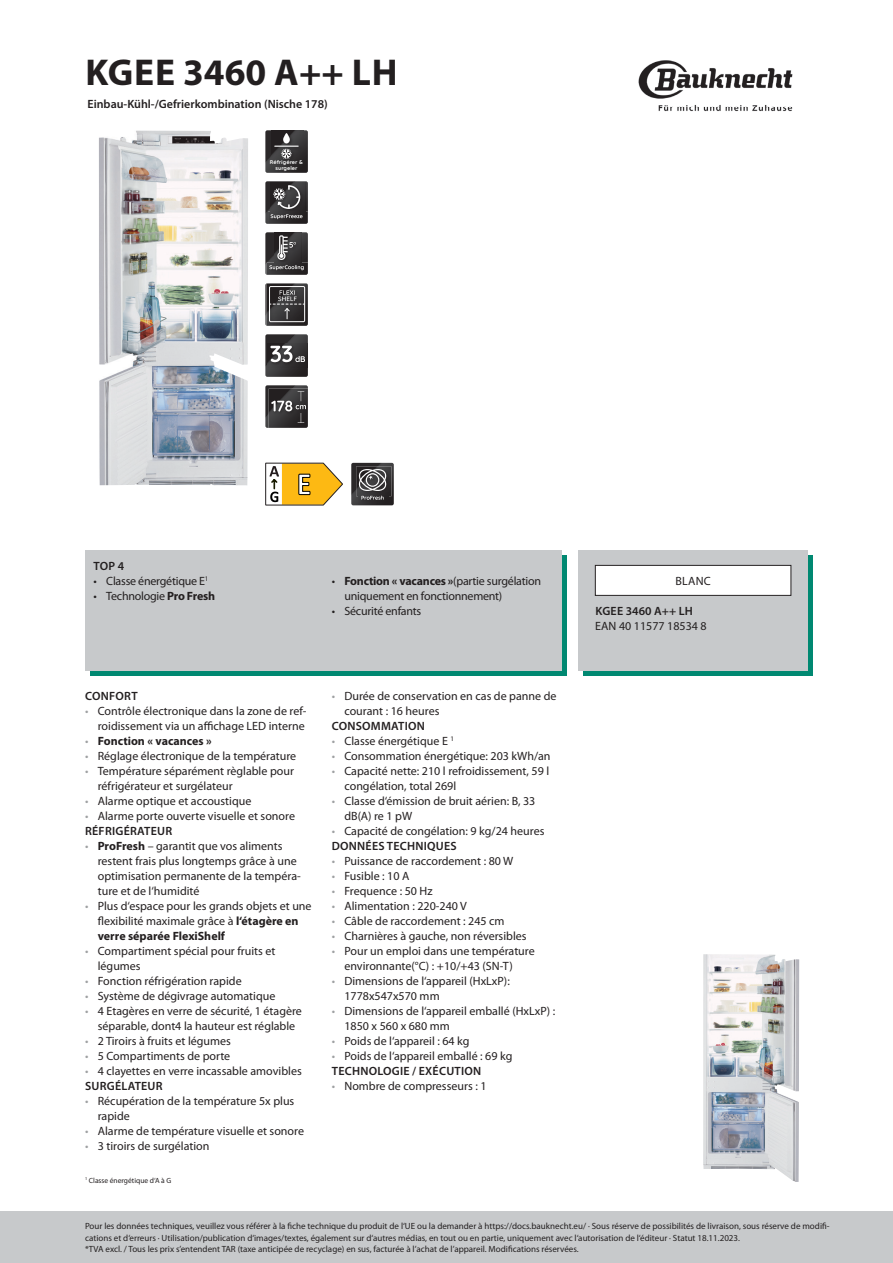
<style>
.page{position:relative;width:893px;height:1263px;background:#fff}
.page>*{position:absolute;margin:0;border:0;box-sizing:border-box;transform-origin:0 0}
.t1{font:700 37.5px "Myriad Pro";color:#231f20}
.t2{font:12px/15px "Myriad Pro";color:#231f20}
.t3{font:12px/15px "Myriad Pro";letter-spacing:-.02em;color:#231f20}
.t4{font:600 12px "Myriad Pro";color:#231f20}
.t5{font:600 12px "Myriad Pro";letter-spacing:.02em;color:#231f20}
.t6{font:700 12px "Myriad Pro";color:#231f20}
.t7{font:9px/11.2px "Myriad Pro";color:#231f20}
.t8{font:7.5px "Myriad Pro";color:#231f20}
.t9{font:700 5.4px/5.4px "Quicksand Pro";color:#fff;text-align:center}
.s1{font-weight:700}
.s2{color:#9ea0a2}
.s3{font-weight:400;color:#9ea0a2}
.s4{font-weight:600}
</style>
<div class="page">
<img style="left:638px;top:60px;width:155px;height:52px">
<div style="left:0;top:1212px;width:893px;height:51px;background:#c7c9cb"></div>
<img style="left:99px;top:130px;width:149px;height:356px">
<svg style="left:265px;top:130px;width:43px;height:43px;background:#434243"></svg>
<svg style="left:265px;top:181px;width:43px;height:43px;background:#4c4b4c"></svg>
<svg style="left:265px;top:232px;width:43px;height:43px;background:#4a4849"></svg>
<img style="left:307px;top:284px;width:1px;height:42px">
<svg style="left:265px;top:283px;width:42px;height:43px;background:#464445"></svg>
<div style="left:269px;top:286px;width:36px;height:36px;border:1px solid #fff"></div>
<svg style="left:265px;top:334px;width:43px;height:43px;background:#4e4c4d"></svg>
<svg style="left:265px;top:385px;width:43px;height:43px;background:#474546"></svg>
<svg style="left:265px;top:463px;width:78px;height:42px"></svg>
<svg style="left:351px;top:463px;width:43px;height:42px;background:#525051"></svg>
<svg style="left:90px;top:556px;width:477px;height:120px;background:#20927f"></svg>
<div style="left:85px;top:550px;width:476px;height:120px;background:#c7c9cb"></div>
<div style="left:584px;top:556px;width:229px;height:120px;background:#008871"></div>
<div style="left:578px;top:550px;width:230px;height:120px;background:#c7c9cb"></div>
<div style="left:595px;top:565px;width:196px;height:30px;background:#fff"></div>
<div style="left:595px;top:565px;width:196px;height:30px;border:1px solid #231f20"></div>
<img style="left:703px;top:954px;width:96px;height:228px">
<h1 class="t1" style="left:85px;top:48px;width:314px">KGEE 3460 A++ LH</h1>
<p class="t4" style="left:88px;top:97px;width:242px">Einbau-Kühl-/Gefrierkombination (Nische 178)</p>
<p class="t9" style="left:270px;top:160px;width:34px">Réfrigérer &amp; surgeler</p>
<p class="t4" style="left:94px;top:559px;width:32px">TOP 4</p>
<p class="t3" style="left:94px;top:574px;width:117px">• Classe énergétique E<sup>1</sup></p>
<p class="t3" style="left:94px;top:589px;width:123px">• Technologie <span class="s1">Pro Fresh</span></p>
<p class="t3" style="left:344px;top:574px;width:198px;text-indent:-13px">• <span class="s1">Fonction « vacances »</span>(partie surgélation uniquement en fonctionnement)</p>
<p class="t3" style="left:332px;top:604px;width:91px">• Sécurité enfants</p>
<p class="t5" style="left:85px;top:690px;width:54px">CONFORT</p>
<p class="t2" style="left:85px;top:704px;width:223px;text-align:right"><span class="s2">•</span> Contrôle électronique dans la zone de ref&shy;roidissement via un affichage LED interne</p>
<p class="t6" style="left:85px;top:733px;width:128px"><span class="s3">•</span> Fonction « vacances »</p>
<p class="t2" style="left:85px;top:749px;width:213px"><span class="s2">•</span> Réglage électronique de la température</p>
<p class="t2" style="left:98px;top:764px;width:198px;text-indent:-13px"><span class="s2">•</span> Température séparément règlable pour réfrigérateur et surgélateur</p>
<p class="t2" style="left:85px;top:794px;width:168px"><span class="s2">•</span> Alarme optique et accoustique</p>
<p class="t2" style="left:85px;top:809px;width:211px"><span class="s2">•</span> Alarme porte ouverte visuelle et sonore<br><span class="s4">RÉFRIGÉRATEUR</span></p>
<p class="t2" style="left:98px;top:839px;width:204px;text-indent:-13px"><span class="s2">•</span> <span class="s1">ProFresh</span> – garantit que vos aliments restent frais plus longtemps grâce à une optimisation permanente de la tempéra&shy;ture et de l‘humidité</p>
<p class="t2" style="left:98px;top:899px;width:215px;text-indent:-13px"><span class="s2">•</span> Plus d‘espace pour les grands objets et une flexibilité maximale grâce à <span class="s1">l‘étagère en verre séparée FlexiShelf</span></p>
<p class="t2" style="left:98px;top:944px;width:179px;text-indent:-13px"><span class="s2">•</span> Compartiment spécial pour fruits et légumes</p>
<p class="t2" style="left:85px;top:974px;width:158px"><span class="s2">•</span> Fonction réfrigération rapide</p>
<p class="t2" style="left:85px;top:989px;width:192px"><span class="s2">•</span> Système de dégivrage automatique</p>
<p class="t2" style="left:85px;top:1004px;width:218px;text-align:center"><span class="s2">•</span> 4 Etagères en verre de sécurité, 1 étagère séparable, dont4 la hauteur est réglable</p>
<p class="t2" style="left:85px;top:1034px;width:147px"><span class="s2">•</span> 2 Tiroirs à fruits et légumes</p>
<p class="t2" style="left:85px;top:1049px;width:147px"><span class="s2">•</span> 5 Compartiments de porte</p>
<p class="t2" style="left:85px;top:1064px;width:218px"><span class="s2">•</span> 4 clayettes en verre incassable amovibles<br><span class="s4">SURGÉLATEUR</span></p>
<p class="t2" style="left:98px;top:1094px;width:198px;text-indent:-13px"><span class="s2">•</span> Récupération de la température 5x plus rapide</p>
<p class="t2" style="left:85px;top:1124px;width:220px"><span class="s2">•</span> Alarme de température visuelle et sonore</p>
<p class="t2" style="left:85px;top:1139px;width:126px"><span class="s2">•</span> 3 tiroirs de surgélation</p>
<p class="t2" style="left:344px;top:689px;width:214px;text-indent:-13px"><span class="s2">•</span> Durée de conservation en cas de panne de courant : 16 heures</p>
<p class="t5" style="left:332px;top:720px;width:95px">CONSOMMATION</p>
<p class="t2" style="left:332px;top:734px;width:124px"><span class="s2">•</span> Classe énergétique E <sup>1</sup></p>
<p class="t2" style="left:332px;top:749px;width:220px"><span class="s2">•</span> Consommation énergétique: 203 kWh/an</p>
<p class="t2" style="left:344px;top:764px;width:206px;text-indent:-13px"><span class="s2">•</span> Capacité nette: 210 l refroidissement, 59 l congélation, total 269l</p>
<p class="t2" style="left:344px;top:794px;width:193px;text-indent:-13px"><span class="s2">•</span> Classe d‘émission de bruit aérien: B, 33 dB(A) re 1 pW</p>
<p class="t2" style="left:332px;top:824px;width:214px"><span class="s2">•</span> Capacité de congélation: 9 kg/24 heures<br><span class="s4">DONNÉES TECHNIQUES</span></p>
<p class="t2" style="left:332px;top:854px;width:183px"><span class="s2">•</span> Puissance de raccordement : 80 W</p>
<p class="t2" style="left:332px;top:869px;width:79px"><span class="s2">•</span> Fusible : 10 A</p>
<p class="t2" style="left:332px;top:884px;width:102px"><span class="s2">•</span> Frequence : 50 Hz</p>
<p class="t2" style="left:332px;top:899px;width:137px"><span class="s2">•</span> Alimentation : 220-240 V</p>
<p class="t2" style="left:332px;top:914px;width:174px"><span class="s2">•</span> Câble de raccordement : 245 cm</p>
<p class="t2" style="left:332px;top:929px;width:196px"><span class="s2">•</span> Charnières à gauche, non réversibles</p>
<p class="t2" style="left:344px;top:944px;width:192px;text-indent:-13px"><span class="s2">•</span> Pour un emploi dans une température environnante(°C) : +10/+43 (SN-T)</p>
<p class="t2" style="left:344px;top:974px;width:167px;text-indent:-13px"><span class="s2">•</span> Dimensions de l‘appareil (HxLxP):<br>1778x547x570 mm</p>
<p class="t2" style="left:344px;top:1004px;width:212px;text-indent:-13px"><span class="s2">•</span> Dimensions de l‘appareil emballé (HxLxP) :<br>1850 x 560 x 680 mm</p>
<p class="t2" style="left:332px;top:1034px;width:139px"><span class="s2">•</span> Poids de l‘appareil : 64 kg</p>
<p class="t2" style="left:332px;top:1049px;width:182px"><span class="s2">•</span> Poids de l‘appareil emballé : 69 kg<br><span class="s4">TECHNOLOGIE / EXÉCUTION</span></p>
<p class="t2" style="left:332px;top:1079px;width:156px"><span class="s2">•</span> Nombre de compresseurs : 1</p>
<p class="t2" style="left:675px;top:574px;width:37px">BLANC</p>
<p class="t4" style="left:595px;top:604px;width:99px">KGEE 3460 A++ LH</p>
<p class="t2" style="left:595px;top:619px;width:113px">EAN 40 11577 18534 8</p>
<p class="t8" style="left:85px;top:1176px;width:88px"><sup>1</sup> Classe énergétique d‘A à G</p>
<p class="t7" style="left:85px;top:1221px;width:746px">Pour les données techniques, veuillez vous référer à la fiche technique du produit de l‘UE ou la demander à https://docs.bauknecht.eu/ · Sous réserve de possibilités de livraison, sous réserve de modifi&shy;cations et d‘erreurs · Utilisation/publication d‘images/textes, également sur d‘autres médias, en tout ou en partie, uniquement avec l‘autorisation de l‘éditeur · Statut 18.11.2023.<br>*TVA excl. / Tous les prix s’entendent TAR (taxe anticipée de recyclage) en sus, facturée à l’achat de l’appareil. Modifications réservées.</p>
</div>
